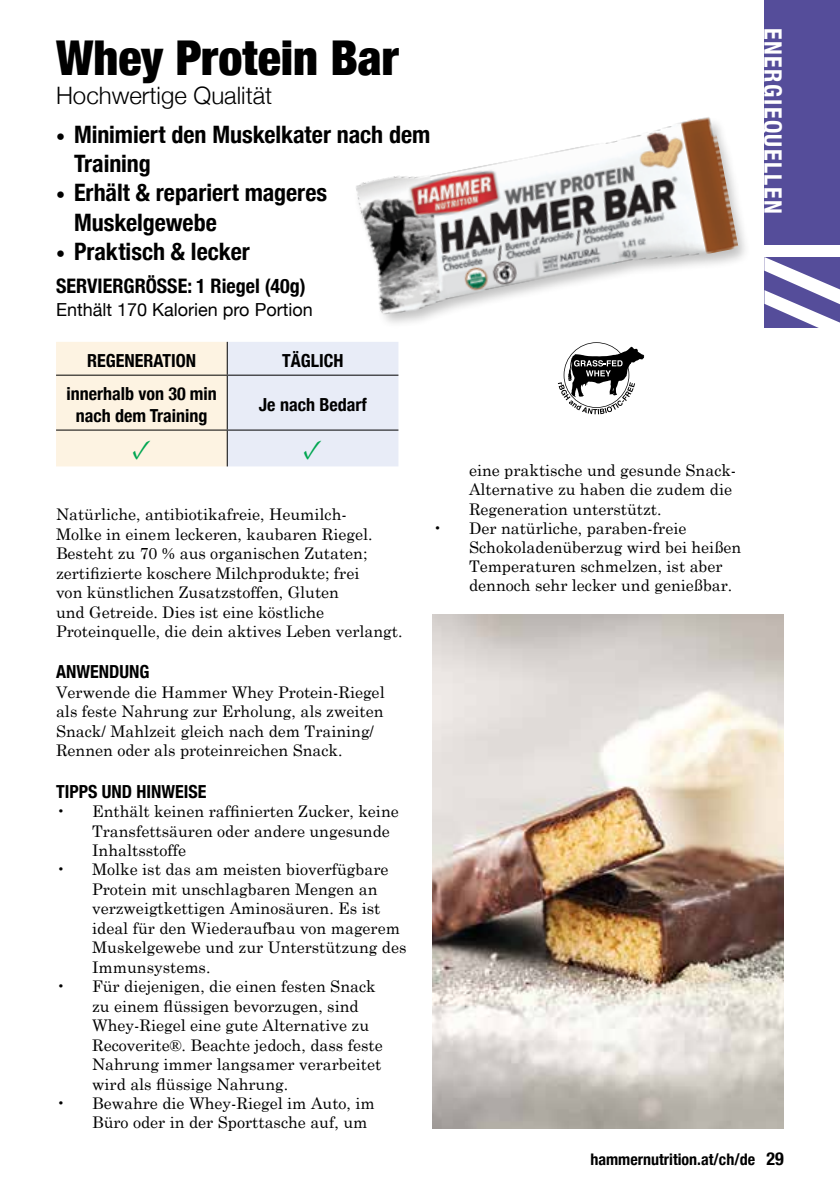
<style>
.page{position:relative;width:840px;height:1191px;background:#fff}
.page>*{position:absolute;margin:0;border:0;box-sizing:border-box;transform-origin:0 0}
.t1{font:900 condensed 48px "Helvetica Neue";color:#000}
.t2{font:28px "Minion Pro";color:#00a651}
.t3{font:700 condensed 24px/29.4px "Helvetica Neue";color:#000}
.t4{font:300 24px "Helvetica Neue";color:#000}
.t5{font:700 condensed 24px "Helvetica Neue";letter-spacing:.06em;color:#fff}
.t6{font:700 condensed 20px "Helvetica Neue";color:#000}
.t7{font:700 condensed 18px/21.6px "Helvetica Neue";color:#000;text-align:center}
.t8{font:18px "Helvetica Neue";color:#000}
.t9{font:16px/19.4px "Century Schoolbook";color:#000}
.t10{font:700 condensed 16px "Helvetica Neue";color:#000}
.s1{font-size:18px}
</style>
<div class="page">
<svg style="left:56px;top:342px;width:342px;height:124px;background:#f0edea"></svg>
<hr style="left:226px;top:342px;width:2px;height:33px;background:#000">
<hr style="left:56px;top:375px;width:171px;height:1px;background:#000">
<hr style="left:227px;top:375px;width:171px;height:1px;background:#000">
<hr style="left:226px;top:376px;width:2px;height:53px;background:#000">
<hr style="left:56px;top:429px;width:171px;height:1px;background:#000">
<hr style="left:227px;top:429px;width:171px;height:1px;background:#000">
<hr style="left:226px;top:430px;width:2px;height:36px;background:#000">
<img style="left:356px;top:117px;width:382px;height:200px">
<img style="left:432px;top:614px;width:350px;height:514px">
<svg style="left:557px;top:342px;width:87px;height:72px"></svg>
<div style="left:764px;top:0;width:75px;height:244px;background:#554d9a"></div>
<svg style="left:764px;top:257px;width:75px;height:71px"></svg>
<h1 class="t1" style="left:56px;top:18px;width:344px">Whey Protein Bar</h1>
<h3 class="t4" style="left:56px;top:76px;width:218px">Hochwertige Qualität</h3>
<h3 class="t3" style="left:74px;top:118px;width:357px;text-indent:-18px"><span class="s1">•</span> Minimiert den Muskelkater nach dem<br>Training</h3>
<h3 class="t3" style="left:74px;top:176px;width:254px;text-indent:-18px"><span class="s1">•</span> Erhält &amp; repariert mageres<br>Muskelgewebe</h3>
<h3 class="t3" style="left:56px;top:235px;width:195px"><span class="s1">•</span> Praktisch &amp; lecker</h3>
<p class="t6" style="left:56px;top:270px;width:251px">SERVIERGRÖSSE: 1 Riegel (40g)</p>
<p class="t8" style="left:56px;top:296px;width:258px">Enthält 170 Kalorien pro Portion</p>
<p class="t7" style="left:87px;top:349px;width:110px">REGENERATION</p>
<p class="t7" style="left:282px;top:349px;width:63px">TÄGLICH</p>
<p class="t7" style="left:66px;top:382px;width:152px">innerhalb von 30 min nach dem Training</p>
<p class="t7" style="left:259px;top:393px;width:109px">Je nach Bedarf</p>
<h2 class="t2" style="left:132px;top:431px;width:21px">✓</h2>
<h2 class="t2" style="left:303px;top:431px;width:21px">✓</h2>
<p class="t9" style="left:56px;top:503px;width:348px">Natürliche, antibiotikafreie, Heumilch-<br>Molke in einem leckeren, kaubaren Riegel.<br>Besteht zu 70 % aus organischen Zutaten; zertifizierte koschere Milchprodukte; frei<br>von künstlichen Zusatzstoffen, Gluten<br>und Getreide. Dies ist eine köstliche Proteinquelle, die dein aktives Leben verlangt.</p>
<p class="t7" style="left:56px;top:660px;width:95px">ANWENDUNG</p>
<p class="t9" style="left:56px;top:681px;width:330px">Verwende die Hammer Whey Protein-Riegel als feste Nahrung zur Erholung, als zweiten Snack/ Mahlzeit gleich nach dem Training/ Rennen oder als proteinreichen Snack.</p>
<p class="t7" style="left:56px;top:779px;width:152px">TIPPS UND HINWEISE</p>
<p class="t9" style="left:92px;top:800px;width:308px;text-indent:-36px">• Enthält keinen raffinierten Zucker, keine<br>Transfettsäuren oder andere ungesunde<br>Inhaltsstoffe</p>
<p class="t9" style="left:92px;top:858px;width:316px;text-indent:-36px">• Molke ist das am meisten bioverfügbare Protein mit unschlagbaren Mengen an verzweigtkettigen Aminosäuren. Es ist ideal für den Wiederaufbau von magerem Muskelgewebe und zur Unterstützung des Immunsystems.</p>
<p class="t9" style="left:92px;top:975px;width:292px;text-indent:-36px">• Für diejenigen, die einen festen Snack zu einem flüssigen bevorzugen, sind Whey-Riegel eine gute Alternative zu Recoverite®. Beachte jedoch, dass feste Nahrung immer langsamer verarbeitet wird als flüssige Nahrung.</p>
<p class="t9" style="left:92px;top:1092px;width:284px;text-indent:-36px">• Bewahre die Whey-Riegel im Auto, im<br>Büro oder in der Sporttasche auf, um</p>
<p class="t9" style="left:468px;top:459px;width:268px">eine praktische und gesunde Snack-<br>Alternative zu haben die zudem die<br>Regeneration unterstützt.</p>
<p class="t9" style="left:468px;top:517px;width:274px;text-indent:-36px">• Der natürliche, paraben-freie Schokoladenüberzug wird bei heißen Temperaturen schmelzen, ist aber dennoch sehr lecker und genießbar.</p>
<h3 class="t5" style="left:792px;top:28px;width:187px;rotate:90deg">ENERGIEQUELLEN</h3>
<p class="t10" style="left:590px;top:1146px;width:195px">hammernutrition.at/ch/de <span class="s1">29</span></p>
</div>
